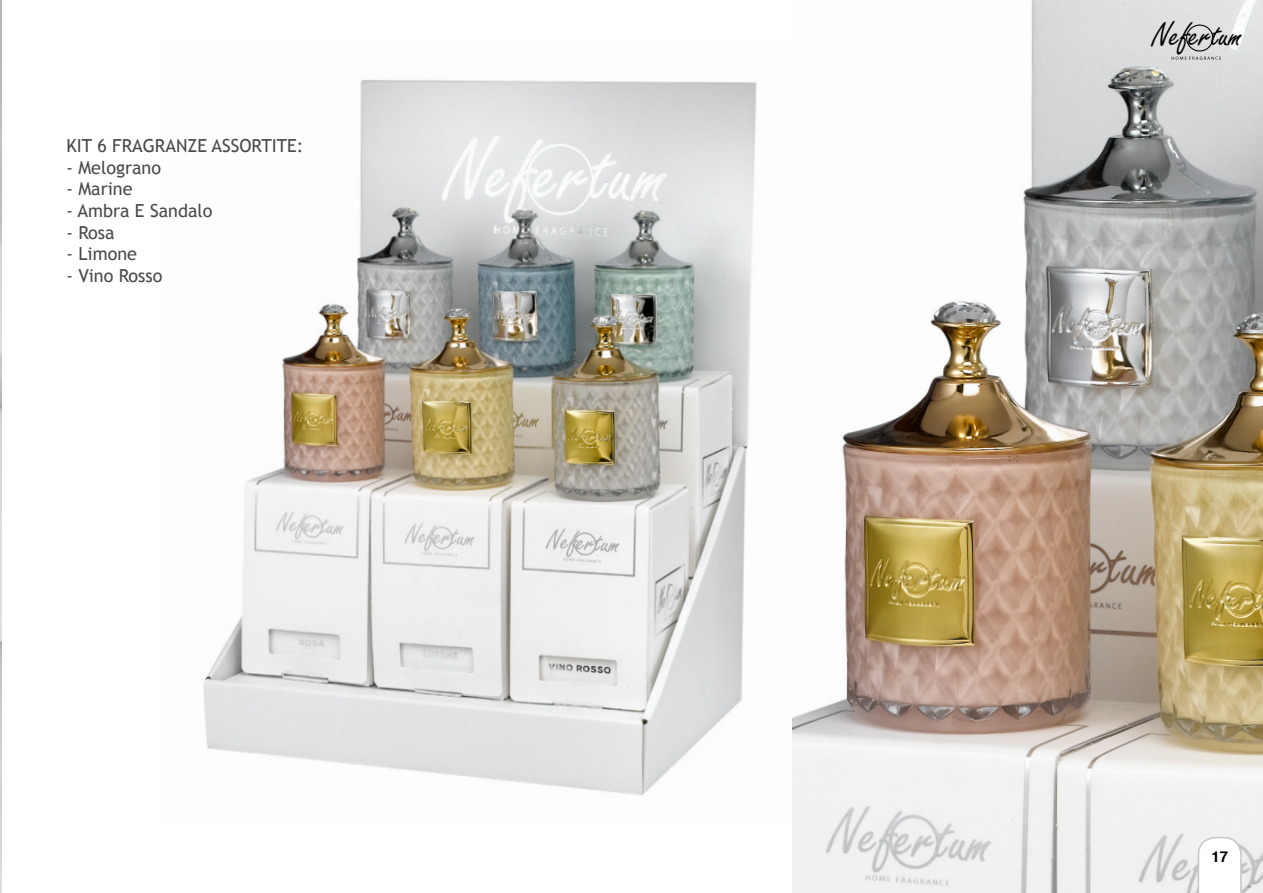
<style>
.page{position:relative;width:1263px;height:893px;background:#fff}
.page>*{position:absolute;margin:0;border:0;box-sizing:border-box;transform-origin:0 0}
.t1{font:36.6px "Freestyle Script";color:#000}
.t2{font:18px "Trebuchet MS";color:#4a4a49}
.t3{font:700 15px "Helvetica";color:#000}
</style>
<div class="page">
<img style="left:203px;top:79px;width:554px;height:717px">
<img style="left:792px;top:0;width:471px;height:893px">
<div style="left:1186px;top:25px;width:27px;height:27px;border:1px solid #000;border-radius:50%"></div>
<svg style="left:1172px;top:57px;width:49px;height:3px"></svg>
<svg style="left:1198px;top:837px;width:44px;height:56px"></svg>
<p class="t2" style="left:66px;top:135px;width:239px">KIT 6 FRAGRANZE ASSORTITE:</p>
<p class="t2" style="left:66px;top:157px;width:96px">- Melograno</p>
<p class="t2" style="left:66px;top:178px;width:68px">- Marine</p>
<p class="t2" style="left:66px;top:200px;width:147px">- Ambra E Sandalo</p>
<p class="t2" style="left:66px;top:222px;width:50px">- Rosa</p>
<p class="t2" style="left:66px;top:243px;width:72px">- Limone</p>
<p class="t2" style="left:66px;top:265px;width:97px">- Vino Rosso</p>
<h1 class="t1" style="left:1152px;top:15px;width:92px">Nefertum</h1>
<p class="t3" style="left:1211px;top:844px;width:18px">17</p>
</div>
